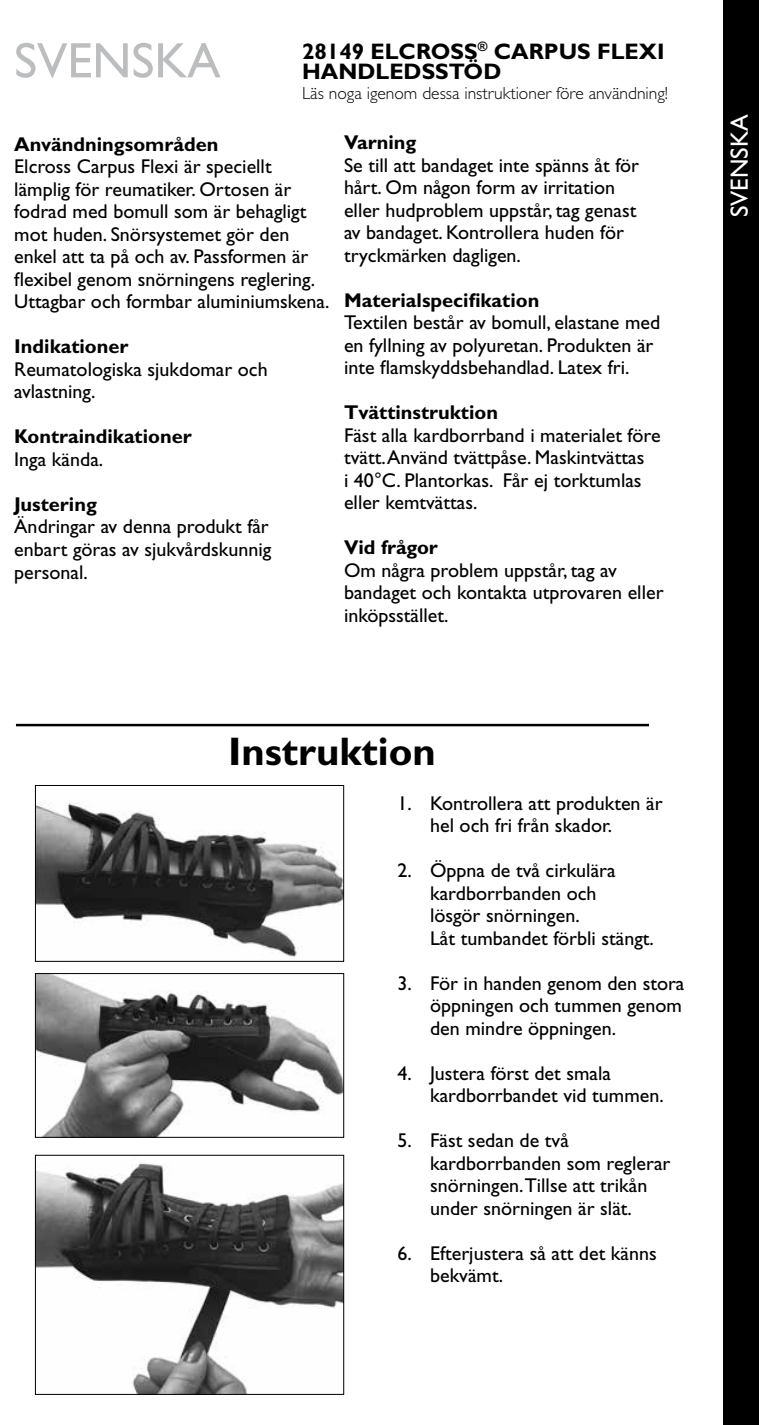
<style>
.page{position:relative;width:759px;height:1425px;background:#fff}
.page>*{position:absolute;margin:0;border:0;box-sizing:border-box;transform-origin:0 0}
.t1{font:50px "Gill Sans Std";color:#bbbdbe}
.t2{font:700 40px "Gill Sans Std";color:#000}
.t3{font:25px "Gill Sans Std";color:#fff}
.t4{font:700 22.5px/20px "Gill Sans Std";color:#000}
.t5{font:20px/22.5px "Gill Sans Std";color:#000}
.t6{font:700 20px "Gill Sans Std";color:#000}
.t7{font:300 17.5px "Gill Sans Std";color:#000}
</style>
<div class="page">
<div style="left:723px;top:0;width:35px;height:1424px;background:#000"></div>
<hr style="left:16px;top:724px;width:632px;height:2px;background:#000">
<img style="left:37px;top:802px;width:305px;height:155px">
<div style="left:35px;top:785px;width:309px;height:176px;border:1px solid #000"></div>
<img style="left:37px;top:975px;width:305px;height:160px">
<div style="left:35px;top:973px;width:309px;height:164px;border:1px solid #000"></div>
<img style="left:37px;top:1163px;width:305px;height:229px">
<div style="left:35px;top:1154px;width:309px;height:240px;border:1px solid #000"></div>
<h1 class="t1" style="left:14px;top:32px;width:208px">SVENSKA</h1>
<p class="t4" style="left:302px;top:41px;width:364px">28149 ELCROSS<sup>®</sup> CARPUS FLEXI<br>HANDLEDSSTÖD</p>
<p class="t7" style="left:302px;top:83px;width:367px">Läs noga igenom dessa instruktioner före användning!</p>
<p class="t6" style="left:14px;top:132px;width:205px">Användningsområden</p>
<p class="t5" style="left:14px;top:155px;width:316px">Elcross Carpus Flexi är speciellt lämplig för reumatiker. Ortosen är fodrad med bomull som är behagligt mot huden. Snörsystemet gör den enkel att ta på och av. Passformen är flexibel genom snörningens reglering.<br>Uttagbar och formbar aluminiumskena.</p>
<p class="t6" style="left:14px;top:335px;width:116px">Indikationer</p>
<p class="t5" style="left:14px;top:358px;width:255px">Reumatologiska sjukdomar och avlastning.</p>
<p class="t6" style="left:14px;top:425px;width:179px">Kontraindikationer</p>
<p class="t5" style="left:14px;top:448px;width:90px">Inga kända.</p>
<p class="t6" style="left:14px;top:492px;width:84px">Justering</p>
<p class="t5" style="left:14px;top:515px;width:258px">Ändringar av denna produkt får enbart göras av sjukvårdskunnig personal.</p>
<p class="t6" style="left:344px;top:130px;width:74px">Varning</p>
<p class="t5" style="left:344px;top:154px;width:296px">Se till att bandaget inte spänns åt för hårt. Om någon form av irritation eller hudproblem uppstår, tag genast av bandaget. Kontrollera huden för tryckmärken dagligen.</p>
<p class="t6" style="left:344px;top:288px;width:197px">Materialspecifikation</p>
<p class="t5" style="left:344px;top:311px;width:318px">Textilen består av bomull, elastane med en fyllning av polyuretan. Produkten är inte flamskyddsbehandlad. Latex fri.</p>
<p class="t6" style="left:344px;top:400px;width:155px">Tvättinstruktion</p>
<p class="t5" style="left:344px;top:424px;width:318px">Fäst alla kardborrband i materialet före tvätt. Använd tvättpåse. Maskintvättas<br>i 40°C. Plantorkas. Får ej torktumlas eller kemtvättas.</p>
<p class="t6" style="left:344px;top:535px;width:95px">Vid frågor</p>
<p class="t5" style="left:344px;top:559px;width:321px">Om några problem uppstår, tag av bandaget och kontakta utprovaren eller inköpsstället.</p>
<h2 class="t2" style="left:228px;top:728px;width:209px">Instruktion</h2>
<p class="t5" style="left:430px;top:792px;width:234px;text-indent:-32px">1. Kontrollera att produkten är hel och fri från skador.</p>
<p class="t5" style="left:430px;top:859px;width:225px;text-indent:-32px">2. Öppna de två cirkulära kardborrbanden och<br>lösgör snörningen.<br>Låt tumbandet förbli stängt.</p>
<p class="t5" style="left:430px;top:972px;width:256px;text-indent:-32px">3. För in handen genom den stora öppningen och tummen genom den mindre öppningen.</p>
<p class="t5" style="left:430px;top:1062px;width:235px;text-indent:-32px">4. Justera först det smala kardborrbandet vid tummen.</p>
<p class="t5" style="left:430px;top:1129px;width:242px;text-indent:-32px">5. Fäst sedan de två kardborrbanden som reglerar snörningen.Tillse att trikån under snörningen är slät.</p>
<p class="t5" style="left:430px;top:1242px;width:228px;text-indent:-32px">6. Efterjustera så att det känns bekvämt.</p>
<p class="t3" style="left:724px;top:217px;width:105px;rotate:-90deg">SVENSKA</p>
</div>
